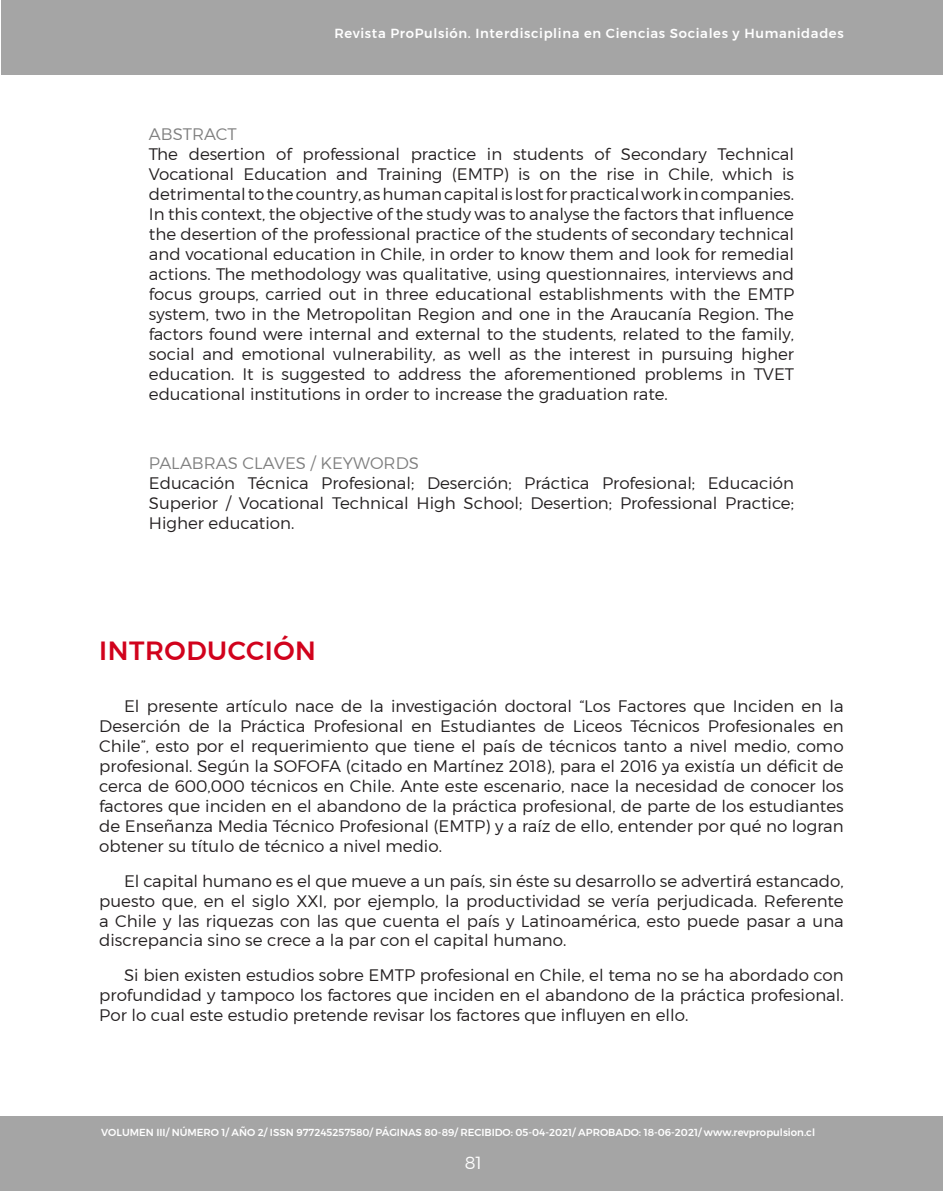
<style>
.page{position:relative;width:943px;height:1191px;background:#fff}
.page>*{position:absolute;margin:0;border:0;box-sizing:border-box;transform-origin:0 0}
._06_titulos_en_rojo{font:500 26.25px "Montserrat";letter-spacing:.02em;color:#d1021c}
.t1{font:300 17.5px "Montserrat";color:#fff}
._07_parrafo_texto_ar{font:300 16.62px/19.9px "Montserrat";color:#231f20;text-align:justify}
._05_parrafo_resumen{font:300 16.62px/19.9px "Montserrat";color:#231f20;text-align:justify}
._04_parrafo_resumen{font:300 16.62px "Montserrat";color:#808080}
.t2{font:500 13.12px "Montserrat";letter-spacing:.05em;color:#fff}
.t3{font:500 10.15px "Montserrat";color:#fff}
</style>
<div class="page">
<div style="left:0;top:1116px;width:943px;height:75px;background:#a5a5a5"></div>
<div style="left:1px;top:0;width:942px;height:74px;background:#a5a5a5"></div>
<p class="t2" style="left:334px;top:25px;width:511px">Revista ProPulsión. Interdisciplina en Ciencias Sociales y Humanidades</p>
<p class="_04_parrafo_resumen" style="left:149px;top:124px;width:89px">ABSTRACT</p>
<p class="_05_parrafo_resumen" style="left:149px;top:144px;width:646px">The desertion of professional practice in students of Secondary Technical Vocational Education and Training (EMTP) is on the rise in Chile, which is detrimental to the country, as human capital is lost for practical work in companies.<br>In this context, the objective of the study was to analyse the factors that influence the desertion of the professional practice of the students of secondary technical and vocational education in Chile, in order to know them and look for remedial actions. The methodology was qualitative, using questionnaires, interviews and focus groups, carried out in three educational establishments with the EMTP system, two in the Metropolitan Region and one in the Araucanía Region. The factors found were internal and external to the students, related to the family, social and emotional vulnerability, as well as the interest in pursuing higher education. It is suggested to address the aforementioned problems in TVET educational institutions in order to increase the graduation rate.</p>
<p class="_04_parrafo_resumen" style="left:149px;top:453px;width:271px">PALABRAS CLAVES / KEYWORDS</p>
<p class="_05_parrafo_resumen" style="left:149px;top:473px;width:646px">Educación Técnica Profesional; Deserción; Práctica Profesional; Educación Superior / Vocational Technical High School; Desertion; Professional Practice; Higher education.</p>
<p class="_06_titulos_en_rojo" style="left:99px;top:634px;width:218px">INTRODUCCIÓN</p>
<p class="_07_parrafo_texto_ar" style="left:99px;top:696px;width:746px;text-indent:25px">El presente artículo nace de la investigación doctoral “Los Factores que Inciden en la Deserción de la Práctica Profesional en Estudiantes de Liceos Técnicos Profesionales en Chile”, esto por el requerimiento que tiene el país de técnicos tanto a nivel medio, como profesional. Según la SOFOFA (citado en Martínez 2018), para el 2016 ya existía un déficit de cerca de 600,000 técnicos en Chile. Ante este escenario, nace la necesidad de conocer los factores que inciden en el abandono de la práctica profesional, de parte de los estudiantes de Enseñanza Media Técnico Profesional (EMTP) y a raíz de ello, entender por qué no logran obtener su título de técnico a nivel medio.</p>
<p class="_07_parrafo_texto_ar" style="left:99px;top:870px;width:746px;text-indent:25px">El capital humano es el que mueve a un país, sin éste su desarrollo se advertirá estancado, puesto que, en el siglo XXI, por ejemplo, la productividad se vería perjudicada. Referente a Chile y las riquezas con las que cuenta el país y Latinoamérica, esto puede pasar a una discrepancia sino se crece a la par con el capital humano.</p>
<p class="_07_parrafo_texto_ar" style="left:99px;top:965px;width:746px;text-indent:25px">Si bien existen estudios sobre EMTP profesional en Chile, el tema no se ha abordado con profundidad y tampoco los factores que inciden en el abandono de la práctica profesional.<br>Por lo cual este estudio pretende revisar los factores que influyen en ello.</p>
<p class="t3" style="left:101px;top:1126px;width:715px">VOLUMEN III/ NÚMERO 1/ AÑO 2/ ISSN 977245257580/ PÁGINAS 80-89/ RECIBIDO: 05-04-2021/ APROBADO: 18-06-2021/ www.revpropulsion.cl</p>
<p class="t1" style="left:465px;top:1152px;width:19px">81</p>
</div>
